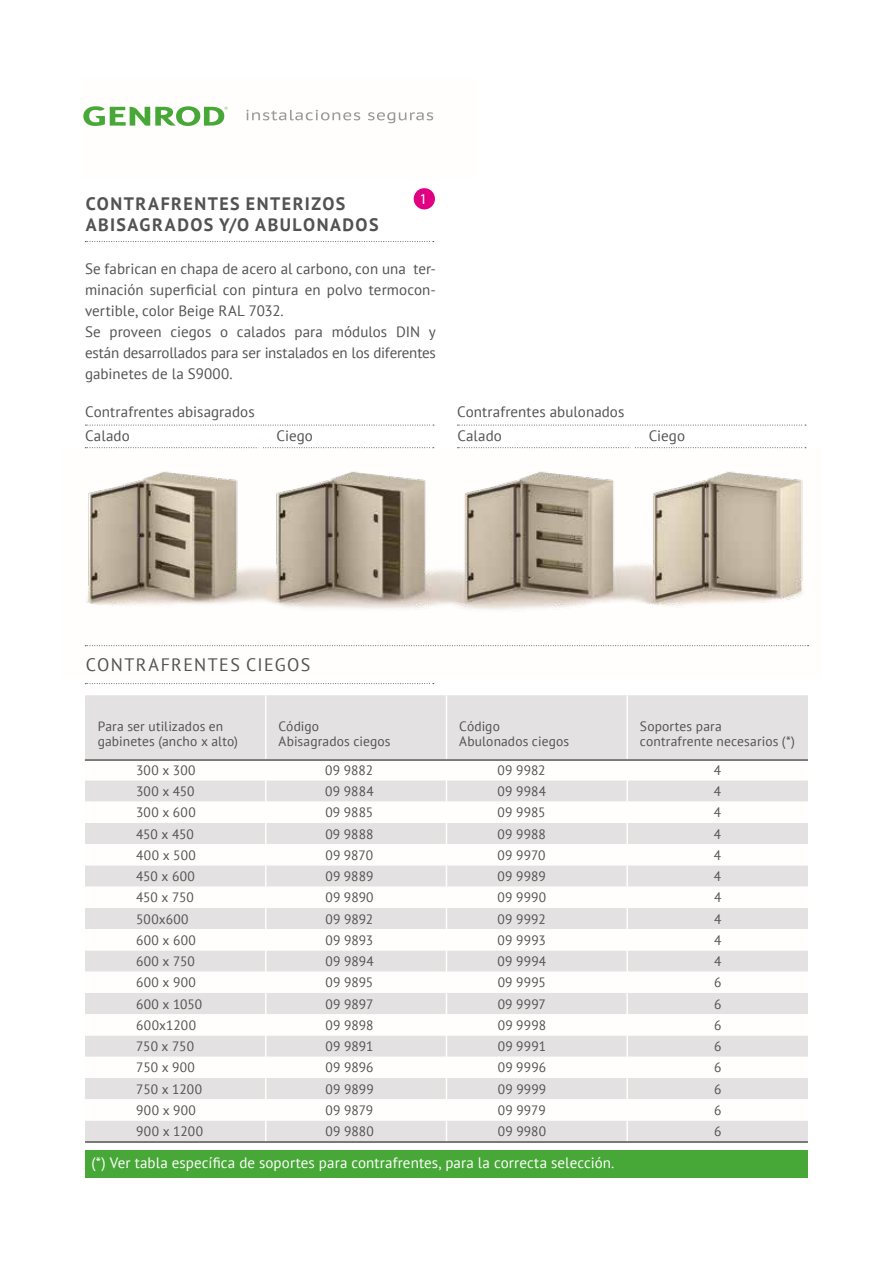
<style>
.page{position:relative;width:893px;height:1263px;background:#fff}
.page>*{position:absolute;margin:0;border:0;box-sizing:border-box;transform-origin:0 0}
.t1{font:700 18px/21.6px "PT Sans";letter-spacing:.08em;color:#525252}
.t2{font:18px "PT Sans";letter-spacing:.08em;color:#525252}
.t3{font:15px/21px "PT Sans";letter-spacing:.005em;color:#525252}
.t4{font:15px "PT Sans";letter-spacing:.005em;color:#fffefd}
.t5{font:15px "Myriad Pro";color:#fffefd}
.t6{font:13.5px/15px "PT Sans";letter-spacing:.01em;color:#525252}
</style>
<div class="page">
<img style="left:84px;top:448px;width:725px;height:199px">
<svg style="left:85px;top:241px;width:349px;height:1px"></svg>
<div style="left:85px;top:695px;width:723px;height:446px;background:#e3e1e1"></div>
<svg style="left:85px;top:761px;width:723px;height:359px"></svg>
<hr style="left:265px;top:695px;width:1px;height:64px;background:#fffefd">
<hr style="left:446px;top:695px;width:1px;height:64px;background:#fffefd">
<hr style="left:626px;top:695px;width:2px;height:64px;background:#fffefd">
<hr style="left:626px;top:759px;width:2px;height:21px;background:#fffefd">
<hr style="left:626px;top:780px;width:2px;height:21px;background:#fffefd">
<hr style="left:626px;top:801px;width:2px;height:22px;background:#fffefd">
<hr style="left:626px;top:823px;width:2px;height:21px;background:#fffefd">
<hr style="left:626px;top:844px;width:2px;height:21px;background:#fffefd">
<hr style="left:626px;top:865px;width:2px;height:22px;background:#fffefd">
<hr style="left:626px;top:887px;width:2px;height:21px;background:#fffefd">
<hr style="left:626px;top:908px;width:2px;height:21px;background:#fffefd">
<hr style="left:626px;top:929px;width:2px;height:21px;background:#fffefd">
<hr style="left:626px;top:950px;width:2px;height:22px;background:#fffefd">
<hr style="left:626px;top:972px;width:2px;height:21px;background:#fffefd">
<hr style="left:626px;top:993px;width:2px;height:21px;background:#fffefd">
<hr style="left:626px;top:1014px;width:2px;height:21px;background:#fffefd">
<hr style="left:626px;top:1035px;width:2px;height:22px;background:#fffefd">
<hr style="left:626px;top:1057px;width:2px;height:21px;background:#fffefd">
<hr style="left:626px;top:1078px;width:2px;height:21px;background:#fffefd">
<hr style="left:626px;top:1099px;width:2px;height:21px;background:#fffefd">
<svg style="left:265px;top:761px;width:1px;height:380px"></svg>
<svg style="left:446px;top:761px;width:1px;height:380px"></svg>
<hr style="left:626px;top:1120px;width:2px;height:22px;background:#fffefd">
<hr style="left:85px;top:759px;width:723px;height:2px;background:#525252">
<hr style="left:85px;top:1141px;width:723px;height:2px;background:#525252">
<svg style="left:85px;top:683px;width:349px;height:1px"></svg>
<svg style="left:457px;top:425px;width:349px;height:1px"></svg>
<svg style="left:85px;top:425px;width:349px;height:1px"></svg>
<svg style="left:85px;top:447px;width:349px;height:1px"></svg>
<div style="left:258px;top:436px;width:5px;height:20px;background:#fffefd"></div>
<svg style="left:457px;top:447px;width:349px;height:1px"></svg>
<div style="left:630px;top:436px;width:5px;height:20px;background:#fffefd"></div>
<svg style="left:85px;top:645px;width:723px;height:1px"></svg>
<div style="left:414px;top:188px;width:21px;height:21px;background:#e00081;border-radius:50%"></div>
<div style="left:85px;top:1150px;width:723px;height:28px;background:#47a837"></div>
<svg style="left:83px;top:106px;width:145px;height:20px"></svg>
<svg style="left:246px;top:110px;width:114px;height:10px"></svg>
<svg style="left:368px;top:112px;width:65px;height:11px"></svg>
<p class="t5" style="left:420px;top:189px;width:9px">1</p>
<h1 class="t1" style="left:86px;top:192px;width:294px">CONTRAFRENTES ENTERIZOS<br>ABISAGRADOS Y/O ABULONADOS</h1>
<p class="t3" style="left:85px;top:258px;width:352px">Se fabrican en chapa de acero al carbono, con una ter&shy;minación superficial con pintura en polvo termocon&shy;vertible, color Beige RAL 7032.<br>Se proveen ciegos o calados para módulos DIN y están desarrollados para ser instalados en los diferentes gabinetes de la S9000.</p>
<p class="t3" style="left:85px;top:401px;width:171px">Contrafrentes abisagrados</p>
<p class="t3" style="left:457px;top:401px;width:169px">Contrafrentes abulonados</p>
<p class="t3" style="left:85px;top:425px;width:46px">Calado</p>
<p class="t3" style="left:277px;top:425px;width:38px">Ciego</p>
<p class="t3" style="left:457px;top:425px;width:46px">Calado</p>
<p class="t3" style="left:649px;top:425px;width:38px">Ciego</p>
<h1 class="t2" style="left:86px;top:653px;width:226px">CONTRAFRENTES CIEGOS</h1>
<p class="t6" style="left:98px;top:719px;width:142px">Para ser utilizados en gabinetes (ancho x alto)</p>
<p class="t6" style="left:279px;top:719px;width:113px">Código<br>Abisagrados ciegos</p>
<p class="t6" style="left:459px;top:719px;width:111px">Código<br>Abulonados ciegos</p>
<p class="t6" style="left:640px;top:719px;width:157px">Soportes para contrafrente necesarios (*)</p>
<p class="t6" style="left:136px;top:762px;width:61px">300 x 300</p>
<p class="t6" style="left:325px;top:762px;width:49px">09 9882</p>
<p class="t6" style="left:497px;top:762px;width:49px">09 9982</p>
<p class="t6" style="left:714px;top:762px;width:9px">4</p>
<p class="t6" style="left:136px;top:783px;width:60px">300 x 450</p>
<p class="t6" style="left:325px;top:783px;width:50px">09 9884</p>
<p class="t6" style="left:498px;top:783px;width:50px">09 9984</p>
<p class="t6" style="left:714px;top:783px;width:9px">4</p>
<p class="t6" style="left:136px;top:805px;width:61px">300 x 600</p>
<p class="t6" style="left:325px;top:805px;width:49px">09 9885</p>
<p class="t6" style="left:498px;top:805px;width:49px">09 9985</p>
<p class="t6" style="left:714px;top:805px;width:9px">4</p>
<p class="t6" style="left:136px;top:826px;width:59px">450 x 450</p>
<p class="t6" style="left:325px;top:826px;width:50px">09 9888</p>
<p class="t6" style="left:498px;top:826px;width:50px">09 9988</p>
<p class="t6" style="left:714px;top:826px;width:9px">4</p>
<p class="t6" style="left:136px;top:847px;width:61px">400 x 500</p>
<p class="t6" style="left:325px;top:847px;width:49px">09 9870</p>
<p class="t6" style="left:498px;top:847px;width:49px">09 9970</p>
<p class="t6" style="left:714px;top:847px;width:9px">4</p>
<p class="t6" style="left:136px;top:868px;width:60px">450 x 600</p>
<p class="t6" style="left:325px;top:868px;width:50px">09 9889</p>
<p class="t6" style="left:498px;top:868px;width:50px">09 9989</p>
<p class="t6" style="left:714px;top:868px;width:9px">4</p>
<p class="t6" style="left:136px;top:890px;width:59px">450 x 750</p>
<p class="t6" style="left:325px;top:890px;width:50px">09 9890</p>
<p class="t6" style="left:498px;top:890px;width:50px">09 9990</p>
<p class="t6" style="left:714px;top:890px;width:9px">4</p>
<p class="t6" style="left:136px;top:911px;width:54px">500x600</p>
<p class="t6" style="left:325px;top:911px;width:49px">09 9892</p>
<p class="t6" style="left:498px;top:911px;width:50px">09 9992</p>
<p class="t6" style="left:714px;top:911px;width:9px">4</p>
<p class="t6" style="left:136px;top:932px;width:61px">600 x 600</p>
<p class="t6" style="left:325px;top:932px;width:49px">09 9893</p>
<p class="t6" style="left:498px;top:932px;width:50px">09 9993</p>
<p class="t6" style="left:714px;top:932px;width:9px">4</p>
<p class="t6" style="left:136px;top:953px;width:60px">600 x 750</p>
<p class="t6" style="left:325px;top:953px;width:50px">09 9894</p>
<p class="t6" style="left:498px;top:953px;width:50px">09 9994</p>
<p class="t6" style="left:714px;top:953px;width:9px">4</p>
<p class="t6" style="left:136px;top:975px;width:61px">600 x 900</p>
<p class="t6" style="left:325px;top:975px;width:49px">09 9895</p>
<p class="t6" style="left:498px;top:975px;width:50px">09 9995</p>
<p class="t6" style="left:714px;top:975px;width:9px">6</p>
<p class="t6" style="left:136px;top:996px;width:68px">600 x 1050</p>
<p class="t6" style="left:325px;top:996px;width:49px">09 9897</p>
<p class="t6" style="left:498px;top:996px;width:50px">09 9997</p>
<p class="t6" style="left:714px;top:996px;width:9px">6</p>
<p class="t6" style="left:136px;top:1017px;width:61px">600x1200</p>
<p class="t6" style="left:325px;top:1017px;width:50px">09 9898</p>
<p class="t6" style="left:498px;top:1017px;width:50px">09 9998</p>
<p class="t6" style="left:714px;top:1017px;width:9px">6</p>
<p class="t6" style="left:136px;top:1039px;width:59px">750 x 750</p>
<p class="t6" style="left:325px;top:1039px;width:50px">09 9891</p>
<p class="t6" style="left:498px;top:1039px;width:50px">09 9991</p>
<p class="t6" style="left:714px;top:1039px;width:9px">6</p>
<p class="t6" style="left:136px;top:1060px;width:60px">750 x 900</p>
<p class="t6" style="left:325px;top:1060px;width:50px">09 9896</p>
<p class="t6" style="left:498px;top:1060px;width:50px">09 9996</p>
<p class="t6" style="left:714px;top:1060px;width:9px">6</p>
<p class="t6" style="left:136px;top:1081px;width:67px">750 x 1200</p>
<p class="t6" style="left:325px;top:1081px;width:50px">09 9899</p>
<p class="t6" style="left:498px;top:1081px;width:50px">09 9999</p>
<p class="t6" style="left:714px;top:1081px;width:9px">6</p>
<p class="t6" style="left:136px;top:1102px;width:61px">900 x 900</p>
<p class="t6" style="left:325px;top:1102px;width:49px">09 9879</p>
<p class="t6" style="left:498px;top:1102px;width:50px">09 9979</p>
<p class="t6" style="left:714px;top:1102px;width:9px">6</p>
<p class="t6" style="left:136px;top:1124px;width:68px">900 x 1200</p>
<p class="t6" style="left:326px;top:1124px;width:50px">09 9880</p>
<p class="t6" style="left:498px;top:1124px;width:50px">09 9980</p>
<p class="t6" style="left:714px;top:1124px;width:9px">6</p>
<p class="t4" style="left:91px;top:1153px;width:525px">(*) Ver tabla específica de soportes para contrafrentes, para la correcta selección.</p>
</div>
